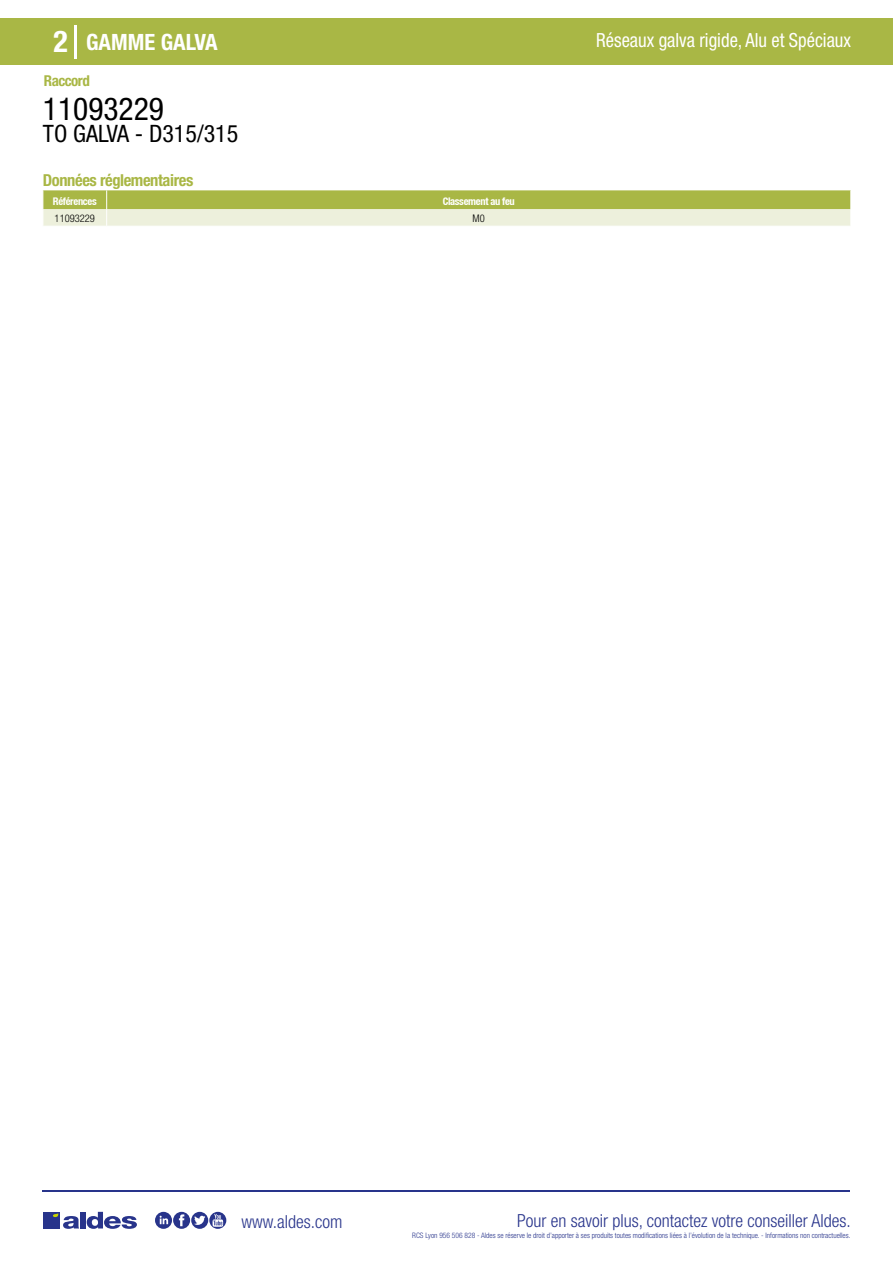
<style>
.page{position:relative;width:893px;height:1263px;background:#fff}
.page>*{position:absolute;margin:0;border:0;box-sizing:border-box;transform-origin:0 0}
.t1{font:condensed 31.5px "Helvetica Neue LT Std";color:#000}
.t2{font:700 condensed 30px "Helvetica Neue LT Std";color:#fff}
.t3{font:condensed 24px "Helvetica Neue LT Std";color:#000}
.t4{font:700 condensed 22.5px "Helvetica Neue LT Std";color:#fff}
.t5{font:condensed 19.5px "Helvetica Neue LT Std";color:#fff;scale:.95 1}
.t6{font:300 condensed 18px "Helvetica Neue";color:#28348b}
.t7{font:700 condensed 16.5px "Helvetica Neue LT Std";letter-spacing:-.025em;color:#a9b745}
.t8{font:700 condensed 15px "Helvetica Neue LT Std";letter-spacing:-.035em;color:#a9b745}
.t9{font:700 condensed 10.5px "Helvetica Neue";letter-spacing:-.03em;color:#fff}
.t10{font:300 condensed 10.5px "Helvetica Neue";color:#000}
.t11{font:300 condensed 7.5px "Helvetica Neue";color:#28348b}
</style>
<div class="page">
<div style="left:0;top:18px;width:893px;height:46px;background:#a9b745"></div>
<hr style="left:74px;top:25px;width:2px;height:33px;background:#fff">
<hr style="left:43px;top:1190px;width:807px;height:1px;background:#28348b">
<svg style="left:155px;top:1212px;width:71px;height:17px"></svg>
<div style="left:43px;top:1212px;width:17px;height:16px;background:#28348b"></div>
<div style="left:80px;top:1212px;width:6px;height:16px;background:#28348b"></div>
<svg style="left:87px;top:1212px;width:50px;height:17px"></svg>
<svg style="left:53px;top:1213px;width:26px;height:16px"></svg>
<svg style="left:43px;top:190px;width:808px;height:36px;background:#cad28e"></svg>
<h2 class="t2" style="left:54px;top:24px;width:16px">2</h2>
<h3 class="t4" style="left:86px;top:28px;width:133px">GAMME GALVA</h3>
<h3 class="t5" style="left:596px;top:29px;width:270px">Réseaux galva rigide, Alu et Spéciaux</h3>
<h3 class="t8" style="left:44px;top:71px;width:47px">Raccord</h3>
<h1 class="t1" style="left:43px;top:91px;width:122px">11093229</h1>
<h3 class="t3" style="left:43px;top:120px;width:197px">TO GALVA - D315/315</h3>
<h3 class="t7" style="left:43px;top:170px;width:152px">Données réglementaires</h3>
<h3 class="t9" style="left:53px;top:195px;width:45px">Références</h3>
<h3 class="t9" style="left:443px;top:195px;width:74px">Classement au feu</h3>
<h3 class="t10" style="left:55px;top:212px;width:42px">11093229</h3>
<h3 class="t10" style="left:473px;top:212px;width:14px">M0</h3>
<h3 class="t6" style="left:241px;top:1211px;width:102px">www.aldes.com</h3>
<h3 class="t6" style="left:517px;top:1211px;width:335px">Pour en savoir plus, contactez votre conseiller Aldes.</h3>
<p class="t11" style="left:412px;top:1230px;width:440px">RCS Lyon 956 506 828 - Aldes se réserve le droit d’apporter à ses produits toutes modifications liées à l’évolution de la technique. - Informations non contractuelles.</p>
</div>
